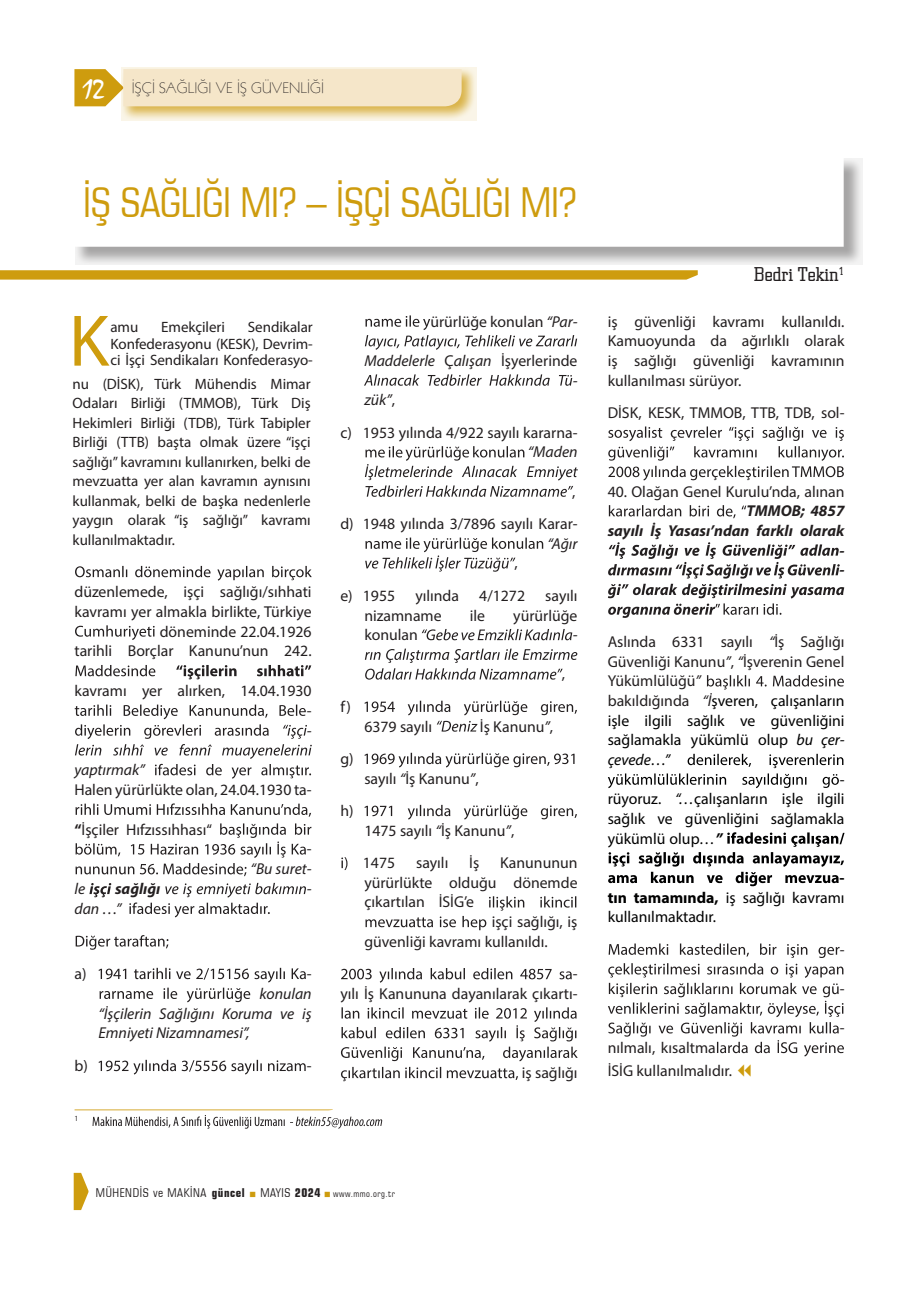
<style>
.page{position:relative;width:919px;height:1289px;background:#fff}
.page>*{position:absolute;margin:0;border:0;box-sizing:border-box;transform-origin:0 0}
.t1{font:73.65px "Myriad Pro";color:#ce9c0e}
.t2{font:condensed 40.5px "Square 721 BT";letter-spacing:-.01em;color:#ce9c0e}
.t3{font:300 20.25px "Square Slabserif 711 BT";color:#231f20}
.t4{font:15.75px/19.6px "Myriad Pro";color:#231f20;text-align:right}
.t5{font:italic 15.75px/19.8px "Myriad Pro";color:#231f20;text-align:justify}
.t6{font:15.75px/19.6px "Myriad Pro";color:#000001;text-align:justify}
.t7{font:italic 700 15.75px/19.6px "Myriad Pro";color:#231f20;text-align:right}
.t8{font:15px/19.5px "Myriad Pro";letter-spacing:-.005em;color:#231f20;text-align:justify}
.t9{font:15px "Geometric 231 BT Light C";color:#231f20}
.t10{font:condensed 12px "Square 721 BT";letter-spacing:.05em;color:#231f20}
.t11{font:condensed 9px "Square 721 BT";letter-spacing:.05em;color:#231f20}
.t12{font:condensed 7.8px "Myriad Pro";color:#231f20}
.s1{font-family:"TR Mystical Plain";font-size:27px;color:#fff}
.s2{font-weight:700}
.s3{font-style:italic}
.s4{font-style:normal}
.s5{font-size:12px}
.s6{font-weight:700;font-size:12px}
.s7{color:#000001}
.s8{font-style:italic;color:#000001}
.s9{font-weight:700;font-style:italic}
</style>
<div class="page">
<svg style="left:121px;top:67px;width:355px;height:53px;background:#eddbaa"></svg>
<svg style="left:74px;top:69px;width:387px;height:37px;background:#f1deb6"></svg>
<svg style="left:74px;top:1172px;width:14px;height:37px"></svg>
<svg style="left:75px;top:1109px;width:307px;height:19px"></svg>
<svg style="left:0;top:270px;width:697px;height:9px;background:#cf9e15"></svg>
<svg style="left:75px;top:158px;width:787px;height:107px;background:#c8c7c7"></svg>
<div style="left:74px;top:157px;width:768px;height:89px;background:#fff"></div>
<div style="left:73px;top:156px;width:770px;height:91px;border:2px solid #fff"></div>
<svg style="left:75px;top:566px;width:237px;height:14px"></svg>
<svg style="left:75px;top:625px;width:80px;height:15px"></svg>
<svg style="left:75px;top:665px;width:80px;height:11px"></svg>
<svg style="left:176px;top:665px;width:135px;height:14px"></svg>
<svg style="left:75px;top:704px;width:237px;height:74px"></svg>
<svg style="left:75px;top:803px;width:236px;height:13px"></svg>
<svg style="left:75px;top:823px;width:236px;height:34px"></svg>
<svg style="left:75px;top:863px;width:171px;height:13px"></svg>
<svg style="left:89px;top:883px;width:22px;height:14px"></svg>
<svg style="left:129px;top:882px;width:177px;height:35px"></svg>
<svg style="left:76px;top:935px;width:92px;height:14px"></svg>
<svg style="left:99px;top:967px;width:207px;height:35px"></svg>
<svg style="left:99px;top:1059px;width:207px;height:15px"></svg>
<svg style="left:365px;top:315px;width:212px;height:35px"></svg>
<svg style="left:364px;top:374px;width:208px;height:12px"></svg>
<svg style="left:365px;top:446px;width:213px;height:51px"></svg>
<svg style="left:365px;top:537px;width:178px;height:34px"></svg>
<svg style="left:422px;top:629px;width:150px;height:11px"></svg>
<svg style="left:365px;top:648px;width:212px;height:31px"></svg>
<svg style="left:364px;top:700px;width:213px;height:31px"></svg>
<svg style="left:364px;top:752px;width:210px;height:15px"></svg>
<svg style="left:364px;top:804px;width:213px;height:15px"></svg>
<svg style="left:341px;top:857px;width:6px;height:13px"></svg>
<svg style="left:365px;top:896px;width:211px;height:34px"></svg>
<svg style="left:341px;top:968px;width:230px;height:14px"></svg>
<svg style="left:341px;top:1007px;width:236px;height:74px"></svg>
<svg style="left:608px;top:426px;width:235px;height:54px"></svg>
<svg style="left:608px;top:505px;width:138px;height:13px"></svg>
<svg style="left:608px;top:542px;width:236px;height:76px"></svg>
<svg style="left:706px;top:675px;width:137px;height:14px"></svg>
<svg style="left:608px;top:753px;width:235px;height:35px"></svg>
<svg style="left:727px;top:832px;width:117px;height:14px"></svg>
<svg style="left:608px;top:852px;width:236px;height:34px"></svg>
<svg style="left:608px;top:943px;width:235px;height:113px"></svg>
<p class="t9" style="left:83px;top:79px;width:243px"><span class="s1">12</span> İŞÇİ SAĞLIĞI VE İŞ GÜVENLİĞİ</p>
<h2 class="t2" style="left:83px;top:178px;width:495px">İŞ SAĞLIĞI MI? – İŞÇİ SAĞLIĞI MI?</h2>
<h1 class="t1" style="left:69px;top:295px;width:41px">K</h1>
<p class="t8" style="left:110px;top:319px;width:204px;line-height:16.5px;text-indent:137px">Sendikalar Konfederasyonu (KESK), Devrim&shy;ci İşçi Sendikaları Konfederasyo-</p>
<p class="t8" style="left:73px;top:373px;width:239px">nu (DİSK), Türk Mühendis Mimar Odaları Birliği (TMMOB), Türk Diş Hekimleri Birliği (TDB), Türk Tabipler Birliği (TTB) başta olmak üzere “işçi sağlığı” kavramını kullanırken, belki de mevzuatta yer alan kavramın aynısını kullanmak, belki de başka nedenlerle yaygın olarak “iş sağlığı” kavramı kullanılmaktadır.</p>
<p class="t8" style="left:110px;top:317px;width:29px">amu</p>
<p class="t8" style="left:161px;top:317px;width:65px">Emekçileri</p>
<p class="t4" style="left:74px;top:581px;width:239px">düzenlemede, işçi sağlığı/sıhhati kavramı yer almakla birlikte, Türkiye döneminde 22.04.1926<br>tarihli Borçlar Kanunu’nun 242.</p>
<p class="t4" style="left:74px;top:680px;width:239px">kavramı yer alırken, 14.04.1930 -</p>
<p class="t5" style="left:307px;top:720px;width:6px">-</p>
<p class="t5" style="left:74px;top:759px;width:72px">yaptırmak”</p>
<p class="t4" style="left:74px;top:779px;width:239px">Halen yürürlükte olan, 24.04.1930 ta-</p>
<p class="t4" style="left:74px;top:819px;width:139px"><span class="s2">“</span>İşçiler Hıfzıssıhhası“</p>
<p class="t4" style="left:307px;top:839px;width:6px">-</p>
<p class="t5" style="left:251px;top:858px;width:62px">“Bu suret-</p>
<p class="t5" style="left:74px;top:878px;width:12px">le</p>
<p class="t7" style="left:115px;top:878px;width:47px">sağlığı</p>
<p class="t5" style="left:307px;top:878px;width:6px">-</p>
<p class="t5" style="left:74px;top:898px;width:49px">dan …”</p>
<p class="t4" style="left:74px;top:963px;width:14px">a)</p>
<p class="t4" style="left:307px;top:963px;width:6px">-</p>
<p class="t5" style="left:98px;top:983px;width:215px;text-indent:161px">konulan “İşçilerin Sağlığını Koruma ve iş Emniyeti Nizamnamesi”,</p>
<p class="t4" style="left:74px;top:1055px;width:15px">b)</p>
<p class="t4" style="left:307px;top:1055px;width:6px">-</p>
<p class="t12" style="left:75px;top:1114px;width:5px">1</p>
<p class="t4" style="left:430px;top:311px;width:149px">ürürlüğe konulan <span class="s3">“Par-</span></p>
<p class="t5" style="left:364px;top:350px;width:215px">Maddelerle <span class="s4">Ç</span>alışan <span class="s4">İşyerlerinde</span></p>
<p class="t5" style="left:572px;top:370px;width:6px">-</p>
<p class="t5" style="left:364px;top:390px;width:32px">zük”<span class="s4">,</span></p>
<p class="t4" style="left:340px;top:422px;width:239px">c) 1953 yılında 4/922 sayılı kararna-</p>
<p class="t5" style="left:528px;top:442px;width:51px">“Maden</p>
<p class="t4" style="left:340px;top:475px;width:239px;line-height:32.4px">,<br>d) 1948 yılında 3/7896 sayılı Karar-</p>
<p class="t5" style="left:547px;top:533px;width:32px">“Ağır</p>
<p class="t4" style="left:514px;top:553px;width:5px">,</p>
<p class="t4" style="left:340px;top:585px;width:56px">e) 1955</p>
<p class="t4" style="left:415px;top:585px;width:45px">yılında</p>
<p class="t4" style="left:479px;top:585px;width:47px">4/1272</p>
<p class="t4" style="left:545px;top:585px;width:34px">sayılı</p>
<p class="t4" style="left:364px;top:605px;width:79px">nizamname</p>
<p class="t4" style="left:470px;top:605px;width:17px">ile</p>
<p class="t4" style="left:513px;top:605px;width:66px">yürürlüğe</p>
<p class="t4" style="left:364px;top:624px;width:55px">konulan</p>
<p class="t5" style="left:572px;top:624px;width:6px">-</p>
<p class="t4" style="left:561px;top:664px;width:5px">,</p>
<p class="t4" style="left:340px;top:696px;width:12px">f)</p>
<p class="t4" style="left:364px;top:716px;width:69px">6379 sayılı</p>
<p class="t4" style="left:480px;top:716px;width:75px">İş Kanunu<span class="s3">”</span>,</p>
<p class="t4" style="left:340px;top:748px;width:15px">g)</p>
<p class="t4" style="left:364px;top:768px;width:116px">sayılı <span class="s3">“</span>İş Kanunu<span class="s3">”</span>,</p>
<p class="t4" style="left:340px;top:800px;width:15px">h)</p>
<p class="t4" style="left:363px;top:814px;width:153px;line-height:32.4px;text-align:left">1475 sayılı <span class="s3">“</span>İş Kanunu<span class="s3">”</span>,<br>1475</p>
<p class="t4" style="left:416px;top:852px;width:34px">sayılı</p>
<p class="t4" style="left:469px;top:852px;width:12px">İş</p>
<p class="t4" style="left:500px;top:852px;width:79px">Kanununun</p>
<p class="t4" style="left:364px;top:872px;width:215px">yürürlükte olduğu dönemde</p>
<p class="t4" style="left:364px;top:892px;width:111px">çıkartılan İSİG’e</p>
<p class="t4" style="left:491px;top:911px;width:87px">işçi sağlığı, iş</p>
<p class="t4" style="left:364px;top:931px;width:185px">güvenliği kavramı kullanıldı.</p>
<p class="t4" style="left:340px;top:963px;width:239px">-<br>yılı İş Kanununa dayanılarak çıkartı-</p>
<p class="t4" style="left:522px;top:1062px;width:57px">iş sağlığı</p>
<p class="t10" style="left:96px;top:1185px;width:150px">MÜHENDİS ve MAKİNA <span class="s2">güncel</span></p>
<p class="t11" style="left:260px;top:1188px;width:136px"><span class="s5">MAYIS</span> <span class="s6">2024</span> www.mmo.org.tr</p>
<p class="t3" style="left:753px;top:262px;width:92px">Bedri Tekin<sup>1</sup></p>
<p class="t4" style="left:607px;top:311px;width:238px;text-align:justify">iş güvenliği kavramı kullanıldı.<br>Kamuoyunda da ağırlıklı olarak iş sağlığı güvenliği kavramının kullanılması sürüyor.</p>
<p class="t4" style="left:607px;top:402px;width:238px">DİSK, KESK, TMMOB, TTB, TDB, sol-</p>
<p class="t4" style="left:607px;top:481px;width:238px">40. Olağan Genel Kurulu’nda, alınan</p>
<p class="t7" style="left:607px;top:500px;width:238px">TMMOB; 4857<br>sayılı İş Yasası’ndan farklı olarak -<br>-</p>
<p class="t4" style="left:607px;top:631px;width:238px;text-align:left">Aslında 6331 sayılı <span class="s3">“</span>İş Sağlığı<br>Güvenliği Kanunu<span class="s3">”</span>, <span class="s3">“</span>İşverenin Genel<br>Yükümlülüğü<span class="s3">”<br></span>bakıldığında <span class="s3">“İ</span><span class="s7">şveren, çalışanların işle ilgili sağlık ve güvenliğini sağlamakla yükümlü olup</span> <span class="s8">bu çer&shy;çevede…”</span></p>
<p class="t6" style="left:607px;top:769px;width:238px;text-indent:232px">- rüyoruz. <span class="s3">“…</span>çalışanların işle ilgili sağlık ve güvenliğini sağlamakla yükümlü olup<span class="s3">…</span><span class="s9">”</span></p>
<p class="t6" style="left:607px;top:867px;width:238px;text-indent:232px"><span class="s2">- tın tamamında,</span> iş sağlığı kavramı kullanılmaktadır.</p>
<p class="t4" style="left:839px;top:939px;width:6px">-</p>
<p class="t4" style="left:839px;top:978px;width:6px">-</p>
<p class="t4" style="left:839px;top:1017px;width:6px">-</p>
<p class="t4" style="left:607px;top:1035px;width:126px;line-height:23px;text-align:left">nılmalı, kısaltma<br>İSİG kullanılmalıdır.</p>
</div>
